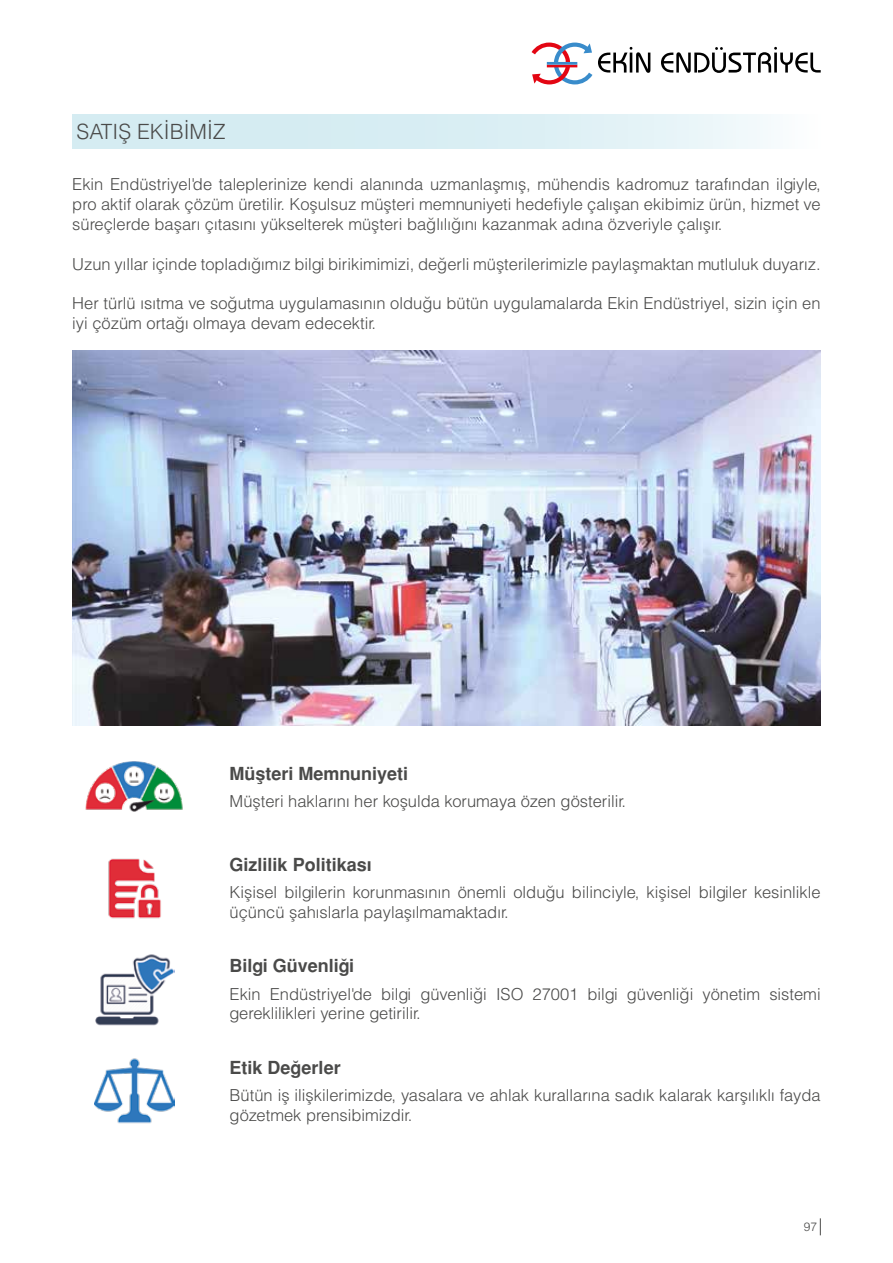
<style>
.page{position:relative;width:893px;height:1263px;background:#fff}
.page>*{position:absolute;margin:0;border:0;box-sizing:border-box;transform-origin:0 0}
.t1{font:21px "Helvetica Light Normal Tr";color:#4a4a49}
.t2{font:700 18px "Helvetica Tr";color:#4a4a49}
.t3{font:16.5px/19.8px "Helvetica Light Normal Tr";color:#4a4a49}
.t4{font:12px "Helvetica Light Normal Tr";color:#4a4a49}
</style>
<div class="page">
<div style="left:72px;top:115px;width:749px;height:34px;background:linear-gradient(to right,#cde8ef,#eff8fa)"></div>
<svg style="left:532px;top:43px;width:60px;height:41px"></svg>
<svg style="left:598px;top:47px;width:52px;height:26px"></svg>
<svg style="left:661px;top:47px;width:160px;height:26px"></svg>
<svg style="left:820px;top:1218px;width:1px;height:17px"></svg>
<img style="left:72px;top:350px;width:749px;height:375px">
<img style="left:85px;top:761px;width:98px;height:51px">
<img style="left:108px;top:858px;width:53px;height:61px">
<img style="left:95px;top:954px;width:79px;height:72px">
<img style="left:94px;top:1058px;width:80px;height:66px">
<p class="t1" style="left:77px;top:119px;width:151px">SATIŞ EKI BI MIZ</p>
<p class="t3" style="left:72px;top:174px;width:750px;text-align:justify">Ekin Endüstriyel'de taleplerinize kendi alanında uzmanlaşmış, mühendis kadromuz tarafından ilgiyle, pro aktif olarak çözüm üretilir. Koşulsuz müşteri memnuniyeti hedefiyle çalışan ekibimiz ürün, hizmet ve süreçlerde başarı çıtasını yükselterek müşteri bağlılığını kazanmak adına özveriyle çalışır.</p>
<p class="t3" style="left:72px;top:254px;width:750px">Uzun yıllar içinde topladığımız bilgi birikimimizi, değerli müşterilerimizle paylaşmaktan mutluluk duyarız.</p>
<p class="t3" style="left:72px;top:293px;width:750px">Her türlü ısıtma ve soğutma uygulamasının olduğu bütün uygulamalarda Ekin Endüstriyel, sizin için en iyi çözüm ortağı olmaya devam edecektir.</p>
<p class="t2" style="left:230px;top:762px;width:180px">Müşteri Memnuniyeti</p>
<p class="t3" style="left:230px;top:791px;width:398px">Müşteri haklarını her koşulda korumaya özen gösterilir.</p>
<p class="t2" style="left:230px;top:854px;width:144px">Gizlilik Politikası</p>
<p class="t3" style="left:230px;top:882px;width:593px">Kişisel bilgilerin korunmasının önemli olduğu bilinciyle, kişisel bilgiler kesinlikle üçüncü şahıslarla paylaşılmamaktadır.</p>
<p class="t2" style="left:230px;top:955px;width:126px">Bilgi Güvenliği</p>
<p class="t3" style="left:230px;top:983px;width:593px">Ekin Endüstriyel'de bilgi güvenliği ISO 27001 bilgi güvenliği yönetim sistemi gereklilikleri yerine getirilir.</p>
<p class="t2" style="left:230px;top:1056px;width:113px">Etik Değerler</p>
<p class="t3" style="left:230px;top:1085px;width:593px">Bütün iş ilişkilerimizde, yasalara ve ahlak kurallarına sadık kalarak karşılıklı fayda gözetmek prensibimizdir.</p>
<p class="t4" style="left:804px;top:1219px;width:15px">97</p>
</div>
